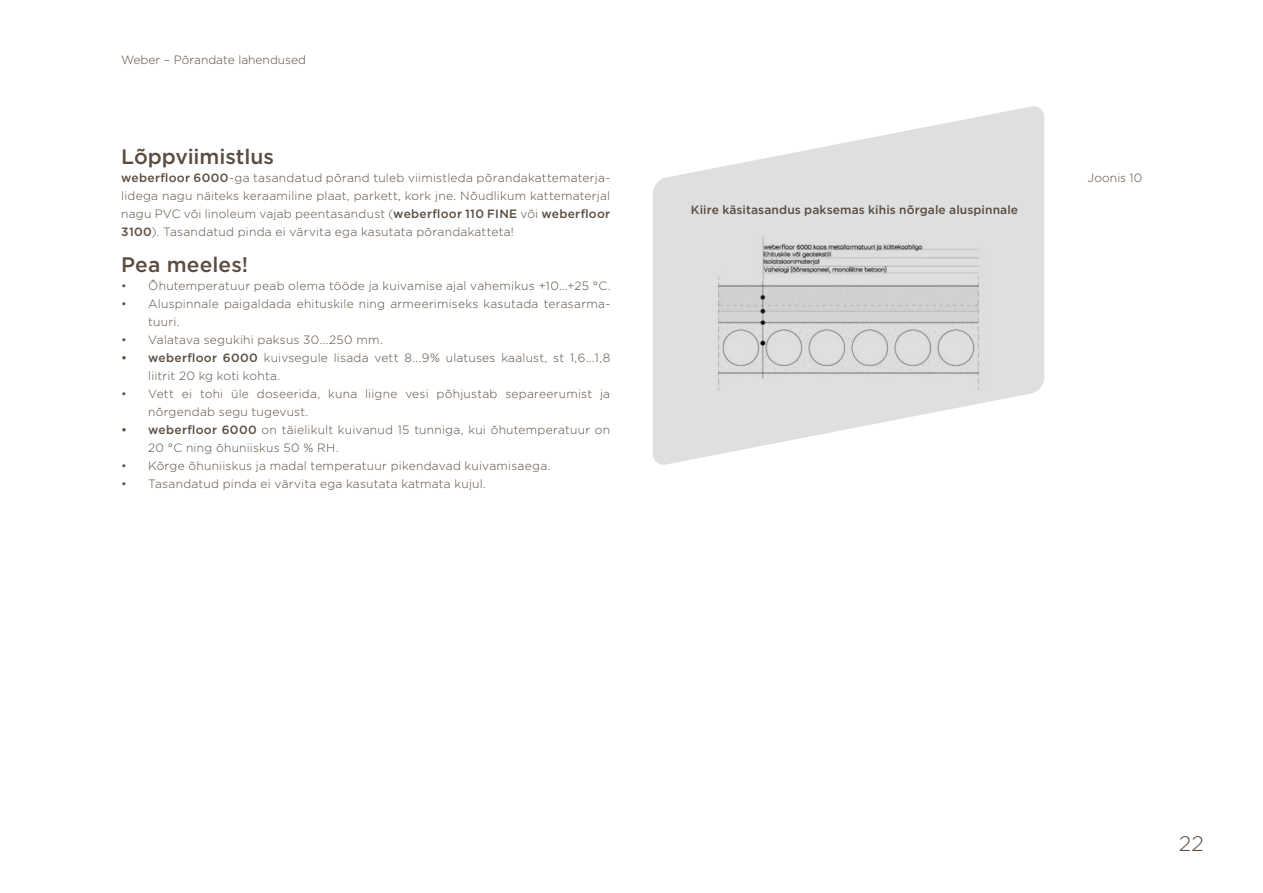
<style>
.page{position:relative;width:1263px;height:893px;background:#fff}
.page>*{position:absolute;margin:0;border:0;box-sizing:border-box;transform-origin:0 0}
.t1{font:500 21px "Gotham Pro";color:#5a4c40}
.t2{font:300 21px "Gotham Pro";color:#5a4c40}
.t3{font:300 12px/18px "Gotham Pro";letter-spacing:.02em;color:#5a4c40}
.t4{font:500 12px "Gotham Pro";letter-spacing:.01em;color:#5a4c40}
.t5{font:300 12px "Gotham Pro";color:#5a4c40}
.s1{font-weight:500}
</style>
<div class="page">
<svg style="left:653px;top:106px;width:391px;height:359px;fill:#dedfe0"></svg>
<img style="left:710px;top:236px;width:276px;height:155px">
<p class="t5" style="left:121px;top:54px;width:186px">Weber – Põrandate lahendused</p>
<h1 class="t1" style="left:121px;top:145px;width:154px">Lõppviimistlus</h1>
<p class="t3" style="left:121px;top:169px;width:490px;text-align:justify"><span class="s1">weberfloor 6000</span>-ga tasandatud põrand tuleb viimistleda põrandakattematerja&shy;lidega nagu näiteks keraamiline plaat, parkett, kork jne. Nõudlikum kattematerjal nagu PVC või linoleum vajab peentasandust (<span class="s1">weberfloor 110 FINE</span> või <span class="s1">weberfloor 3100</span>). Tasandatud pinda ei värvita ega kasutata põrandakatteta!</p>
<h1 class="t1" style="left:121px;top:253px;width:129px">Pea meeles!</h1>
<p class="t3" style="left:121px;top:277px;width:491px">• Õhutemperatuur peab olema tööde ja kuivamise ajal vahemikus +10…+25 °C.</p>
<p class="t3" style="left:148px;top:295px;width:463px;text-indent:-27px">• Aluspinnale paigaldada ehituskile ning armeerimiseks kasutada terasarma&shy;tuuri.</p>
<p class="t3" style="left:121px;top:331px;width:263px">• Valatava segukihi paksus 30...250 mm.</p>
<p class="t3" style="left:148px;top:349px;width:464px;text-indent:-27px"><span class="s1">• weberfloor 6000</span> kuivsegule lisada vett 8...9% ulatuses kaalust, st 1,6...1,8 liitrit 20 kg koti kohta.</p>
<p class="t3" style="left:148px;top:385px;width:463px;text-indent:-27px">• Vett ei tohi üle doseerida, kuna liigne vesi põhjustab separeerumist ja nõrgendab segu tugevust.</p>
<p class="t3" style="left:148px;top:421px;width:464px;text-indent:-27px"><span class="s1">• weberfloor 6000</span> on täielikult kuivanud 15 tunniga, kui õhutemperatuur on<br>20 °C ning õhuniiskus 50 % RH.</p>
<p class="t3" style="left:121px;top:457px;width:431px">• Kõrge õhuniiskus ja madal temperatuur pikendavad kuivamisaega.</p>
<p class="t3" style="left:121px;top:475px;width:366px">• Tasandatud pinda ei värvita ega kasutata katmata kujul.</p>
<p class="t4" style="left:691px;top:203px;width:329px">Kiire käsitasandus paksemas kihis nõrgale aluspinnale</p>
<p class="t3" style="left:1087px;top:169px;width:56px">Joonis 10</p>
<h1 class="t2" style="left:1179px;top:832px;width:26px">22</h1>
</div>
